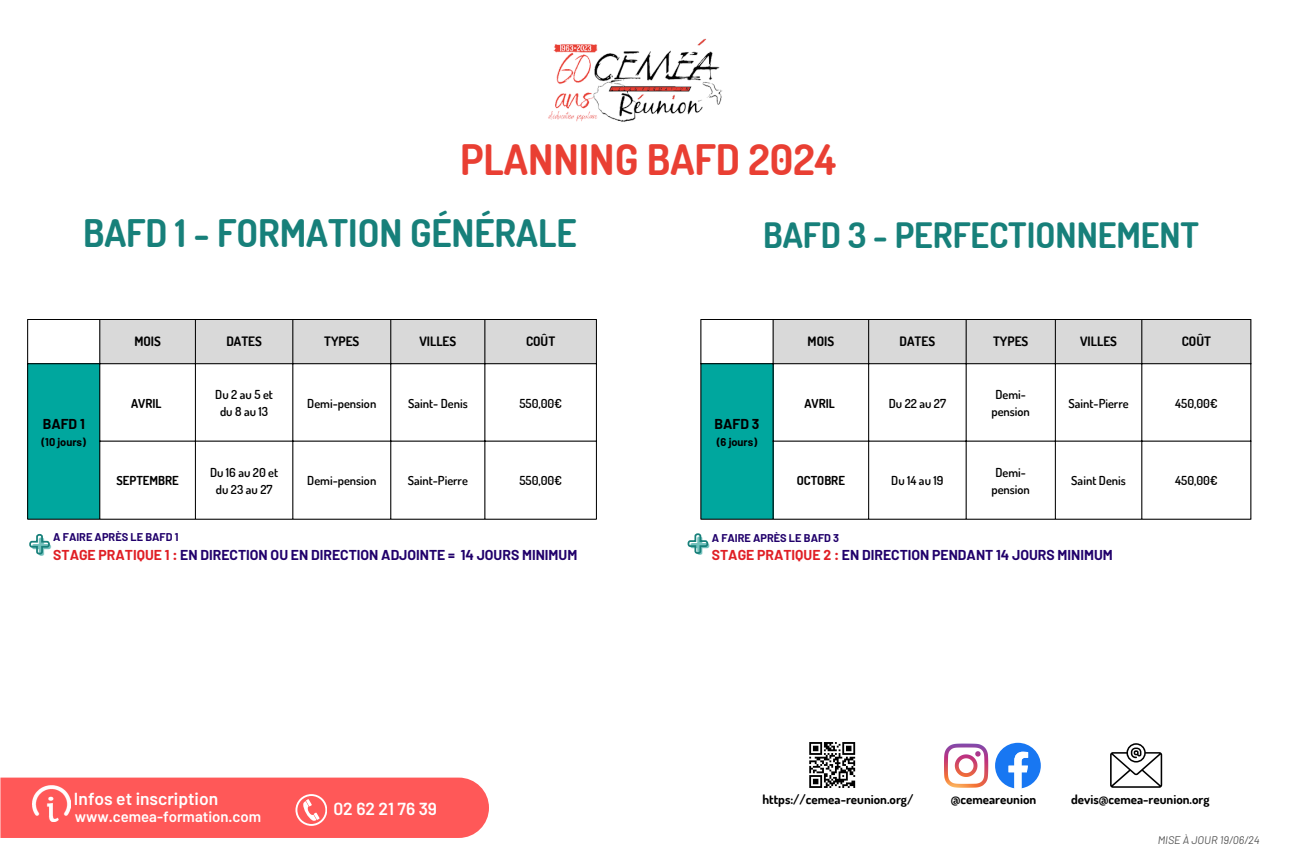
<style>
.page{position:relative;width:1296px;height:864px;background:#fff}
.page>*{position:absolute;margin:0;border:0;box-sizing:border-box;transform-origin:0 0}
.t1{font:700 47px "Dosis";color:#71c0bb}
.t2{font:700 42px "Dosis";color:#e93f33}
.t3{font:700 38px "Dosis";color:#17807a}
.t4{font:700 35px "Dosis";color:#17807a}
.t5{font:600 17.4px "Barlow";color:#fff}
.t6{font:600 14.9px "Barlow";color:#fff}
.t7{font:700 14px "Barlow";color:#21006b}
.t8{font:700 14px "Barlow";color:#000}
.t9{font:700 13px "Dosis";color:#000}
.t10{font:600 12.4px/17.2px "Dosis";color:#000;text-align:center}
.t11{font:700 12.4px "Dosis";color:#000}
.t12{font:600 12.4px/17.2px "Dosis";letter-spacing:.2em;color:#000;text-align:center}
.t13{font:700 11px "Barlow";color:#21006b}
.t14{font:700 11px "Barlow";color:#000}
.t15{font:italic 11px "Barlow";color:#545454}
.s1{color:#e01f25}
</style>
<div class="page">
<img style="left:548px;top:38px;width:174px;height:84px">
<svg style="left:28px;top:320px;width:568px;height:199px"></svg>
<div style="left:101px;top:320px;width:495px;height:43px;background:#d9d9d9"></div>
<div style="left:27px;top:364px;width:73px;height:155px;background:#00a79e"></div>
<hr style="left:27px;top:320px;width:1px;height:199px;background:#000">
<hr style="left:100px;top:320px;width:1px;height:199px;background:#000">
<hr style="left:195px;top:320px;width:1px;height:199px;background:#000">
<hr style="left:293px;top:320px;width:1px;height:199px;background:#000">
<hr style="left:391px;top:320px;width:1px;height:199px;background:#000">
<hr style="left:485px;top:320px;width:1px;height:199px;background:#000">
<hr style="left:596px;top:320px;width:1px;height:199px;background:#000">
<hr style="left:27px;top:319px;width:570px;height:1px;background:#000">
<hr style="left:27px;top:363px;width:570px;height:1px;background:#000">
<hr style="left:100px;top:441px;width:497px;height:1px;background:#000">
<hr style="left:27px;top:519px;width:570px;height:1px;background:#000">
<svg style="left:772px;top:320px;width:479px;height:199px"></svg>
<div style="left:774px;top:320px;width:477px;height:43px;background:#d9d9d9"></div>
<div style="left:701px;top:364px;width:72px;height:155px;background:#00a79e"></div>
<hr style="left:701px;top:320px;width:1px;height:199px;background:#000">
<hr style="left:773px;top:320px;width:1px;height:199px;background:#000">
<hr style="left:868px;top:320px;width:1px;height:199px;background:#000">
<hr style="left:966px;top:320px;width:1px;height:199px;background:#000">
<hr style="left:1055px;top:320px;width:1px;height:199px;background:#000">
<hr style="left:1142px;top:320px;width:1px;height:199px;background:#000">
<hr style="left:1251px;top:320px;width:1px;height:199px;background:#000">
<hr style="left:701px;top:319px;width:550px;height:1px;background:#000">
<hr style="left:701px;top:363px;width:550px;height:1px;background:#000">
<hr style="left:773px;top:441px;width:478px;height:1px;background:#000">
<hr style="left:701px;top:519px;width:550px;height:1px;background:#000">
<svg style="left:29px;top:534px;width:21px;height:21px"></svg>
<svg style="left:687px;top:533px;width:22px;height:21px"></svg>
<div style="left:0;top:778px;width:488px;height:60px;background:#ff5858"></div>
<img style="left:33px;top:786px;width:37px;height:36px">
<svg style="left:295px;top:794px;width:32px;height:32px"></svg>
<svg style="left:1110px;top:743px;width:52px;height:45px"></svg>
<svg style="left:809px;top:742px;width:46px;height:46px"></svg>
<svg style="left:995px;top:743px;width:46px;height:46px"></svg>
<svg style="left:944px;top:744px;width:44px;height:44px"></svg>
<p class="t2" style="left:460px;top:132px;width:377px">PLANNING BAFD 2024</p>
<p class="t3" style="left:83px;top:208px;width:495px">BAFD 1 - FORMATION GÉNÉRALE</p>
<p class="t4" style="left:763px;top:212px;width:437px">BAFD 3 - PERFECTIONNEMENT</p>
<p class="t8" style="left:43px;top:415px;width:44px">BAFD 1</p>
<p class="t14" style="left:42px;top:435px;width:46px">(10 jours)</p>
<h1 class="t9" style="left:134px;top:333px;width:28px">MOIS</h1>
<h1 class="t9" style="left:226px;top:333px;width:37px">DATES</h1>
<h2 class="t9" style="left:324px;top:333px;width:37px">TYPES</h2>
<p class="t9" style="left:419px;top:333px;width:38px">VILLES</p>
<p class="t9" style="left:526px;top:333px;width:31px">COÛT</p>
<p class="t11" style="left:131px;top:395px;width:32px">AVRIL</p>
<p class="t12" style="left:215px;top:385px;width:59px">Du2au5et du8au13</p>
<p class="t10" style="left:307px;top:394px;width:71px">Demi-pension</p>
<p class="t10" style="left:408px;top:394px;width:61px">Saint- Denis</p>
<p class="t10" style="left:519px;top:394px;width:44px">550,00€</p>
<p class="t11" style="left:117px;top:472px;width:64px">SEPTEMBRE</p>
<p class="t10" style="left:210px;top:463px;width:70px">Du 16 au 20 et du 23 au 27</p>
<p class="t10" style="left:307px;top:471px;width:71px">Demi-pension</p>
<p class="t10" style="left:408px;top:471px;width:62px">Saint-Pierre</p>
<p class="t10" style="left:519px;top:471px;width:44px">550,00€</p>
<h4 class="t8" style="left:715px;top:415px;width:46px">BAFD 3</h4>
<p class="t14" style="left:717px;top:435px;width:42px">(6 jours)</p>
<p class="t9" style="left:808px;top:333px;width:28px">MOIS</p>
<p class="t9" style="left:900px;top:333px;width:37px">DATES</p>
<p class="t9" style="left:993px;top:333px;width:37px">TYPES</p>
<p class="t9" style="left:1080px;top:333px;width:38px">VILLES</p>
<p class="t9" style="left:1182px;top:333px;width:31px">COÛT</p>
<p class="t11" style="left:804px;top:395px;width:32px">AVRIL</p>
<p class="t10" style="left:889px;top:394px;width:59px">Du 22 au 27</p>
<p class="t10" style="left:991px;top:385px;width:40px">Demi&shy;pension</p>
<p class="t10" style="left:1068px;top:394px;width:62px">Saint-Pierre</p>
<p class="t10" style="left:1175px;top:394px;width:44px">450,00€</p>
<p class="t11" style="left:797px;top:472px;width:50px">OCTOBRE</p>
<p class="t10" style="left:891px;top:471px;width:54px">Du 14 au 19</p>
<p class="t10" style="left:991px;top:463px;width:40px">Demi&shy;pension</p>
<p class="t10" style="left:1071px;top:471px;width:56px">Saint Denis</p>
<p class="t10" style="left:1175px;top:471px;width:44px">450,00€</p>
<p class="t13" style="left:53px;top:530px;width:127px">A FAIRE APRÈS LE BAFD 1</p>
<h4 class="t13" style="left:712px;top:531px;width:129px">A FAIRE APRÈS LE BAFD 3</h4>
<h1 class="t1" style="left:31px;top:509px;width:22px">+</h1>
<h1 class="t1" style="left:690px;top:509px;width:22px">+</h1>
<p class="t7" style="left:53px;top:546px;width:526px"><span class="s1">STAGE PRATIQUE 1 :</span> EN DIRECTION OU EN DIRECTION ADJOINTE = 14 JOURS MINIMUM</p>
<p class="t7" style="left:712px;top:546px;width:403px"><span class="s1">STAGE PRATIQUE 2 :</span> EN DIRECTION PENDANT 14 JOURS MINIMUM</p>
<p class="t5" style="left:74px;top:787px;width:146px">Infos et inscription</p>
<h5 class="t6" style="left:75px;top:807px;width:188px">www.cemea-formation.com</h5>
<h3 class="t5" style="left:333px;top:798px;width:105px">02 62 21 76 39</h3>
<h3 class="t9" style="left:762px;top:791px;width:152px">https://cemea-reunion.org/</h3>
<p class="t9" style="left:951px;top:791px;width:87px">@cemeareunion</p>
<p class="t9" style="left:1071px;top:791px;width:140px">devis@cemea-reunion.org</p>
<h6 class="t15" style="left:1158px;top:833px;width:104px">MISE À JOUR 19/06/24</h6>
</div>
